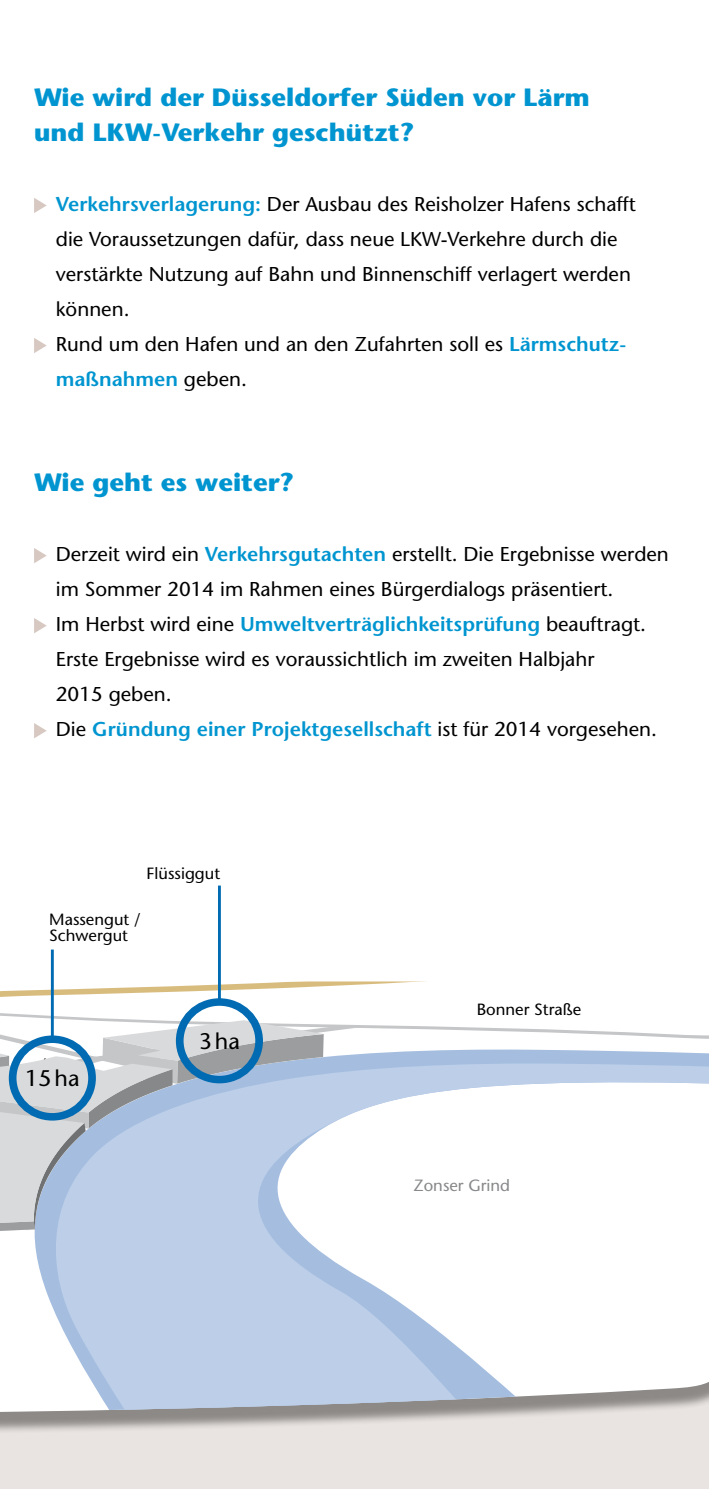
<style>
.page{position:relative;width:709px;height:1489px;background:#fff}
.page>*{position:absolute;margin:0;border:0;box-sizing:border-box;transform-origin:0 0}
.t1{font:700 25px/35px "Stone Sans";color:#0095d0}
.t2{font:22.5px "Stone Sans";color:#000}
.t3{font:20px/35px "Stone Sans";color:#000}
.t4{font:16.25px/16.2px "Stone Sans";color:#000}
.t5{font:16.25px "Stone Sans";color:#87888a}
.s1{font-weight:600;color:#0095d0}
</style>
<div class="page">
<div style="left:0;top:1348px;width:709px;height:140px;background:#e9e4e1"></div>
<div style="left:0;top:777px;width:709px;height:669px;background:#000;opacity:.4"></div>
<svg style="left:0;top:777px;width:709px;height:637px"></svg>
<svg style="left:46px;top:1233px;width:663px;height:178px"></svg>
<svg style="left:0;top:981px;width:630px;height:9px"></svg>
<svg style="left:0;top:990px;width:709px;height:243px"></svg>
<div style="left:176px;top:998px;width:87px;height:85px;border:8px solid #006ab2;border-radius:50%"></div>
<hr style="left:218px;top:885px;width:3px;height:116px;background:#006ab2">
<div style="left:9px;top:1035px;width:87px;height:85px;border:8px solid #006ab2;border-radius:50%"></div>
<hr style="left:51px;top:949px;width:3px;height:88px;background:#006ab2">
<svg style="left:34px;top:198px;width:13px;height:15px"></svg>
<svg style="left:34px;top:338px;width:13px;height:15px"></svg>
<svg style="left:34px;top:548px;width:13px;height:15px"></svg>
<svg style="left:34px;top:618px;width:13px;height:15px"></svg>
<svg style="left:34px;top:723px;width:13px;height:15px"></svg>
<p class="t1" style="left:34px;top:80px;width:557px">Wie wird der Düsseldorfer Süden vor Lärm und LKW-Verkehr geschützt?</p>
<p class="t3" style="left:56px;top:187px;width:581px"><span class="s1">Verkehrsverlagerung:</span> Der Ausbau des Reisholzer Hafens schafft die Voraussetzungen dafür, dass neue LKW-Verkehre durch die verstärkte Nutzung auf Bahn und Binnenschiff verlagert werden können.<br>Rund um den Hafen und an den Zufahrten soll es <span class="s1">Lärmschutz&shy;maßnahmen</span> geben.</p>
<p class="t1" style="left:34px;top:465px;width:262px">Wie geht es weiter?</p>
<p class="t3" style="left:56px;top:537px;width:614px">Derzeit wird ein <span class="s1">Verkehrsgutachten</span> erstellt. Die Ergebnisse werden im Sommer 2014 im Rahmen eines Bürgerdialogs präsentiert.<br>Im Herbst wird eine <span class="s1">Umweltverträglichkeitsprüfung</span> beauftragt.<br>Erste Ergebnisse wird es voraussichtlich im zweiten Halbjahr<br>2015 geben.<br>Die <span class="s1">Gründung einer Projektgesellschaft</span> ist für 2014 vorgesehen.</p>
<p class="t4" style="left:147px;top:865px;width:75px">Flüssiggut</p>
<p class="t4" style="left:49px;top:911px;width:93px">Massengut /<br>Schwergut</p>
<p class="t2" style="left:25px;top:1065px;width:56px">15ha</p>
<p class="t2" style="left:199px;top:1027px;width:43px">3ha</p>
<p class="t4" style="left:477px;top:1001px;width:106px">Bonner Straße</p>
<p class="t5" style="left:413px;top:1175px;width:98px">Zonser Grind</p>
</div>
